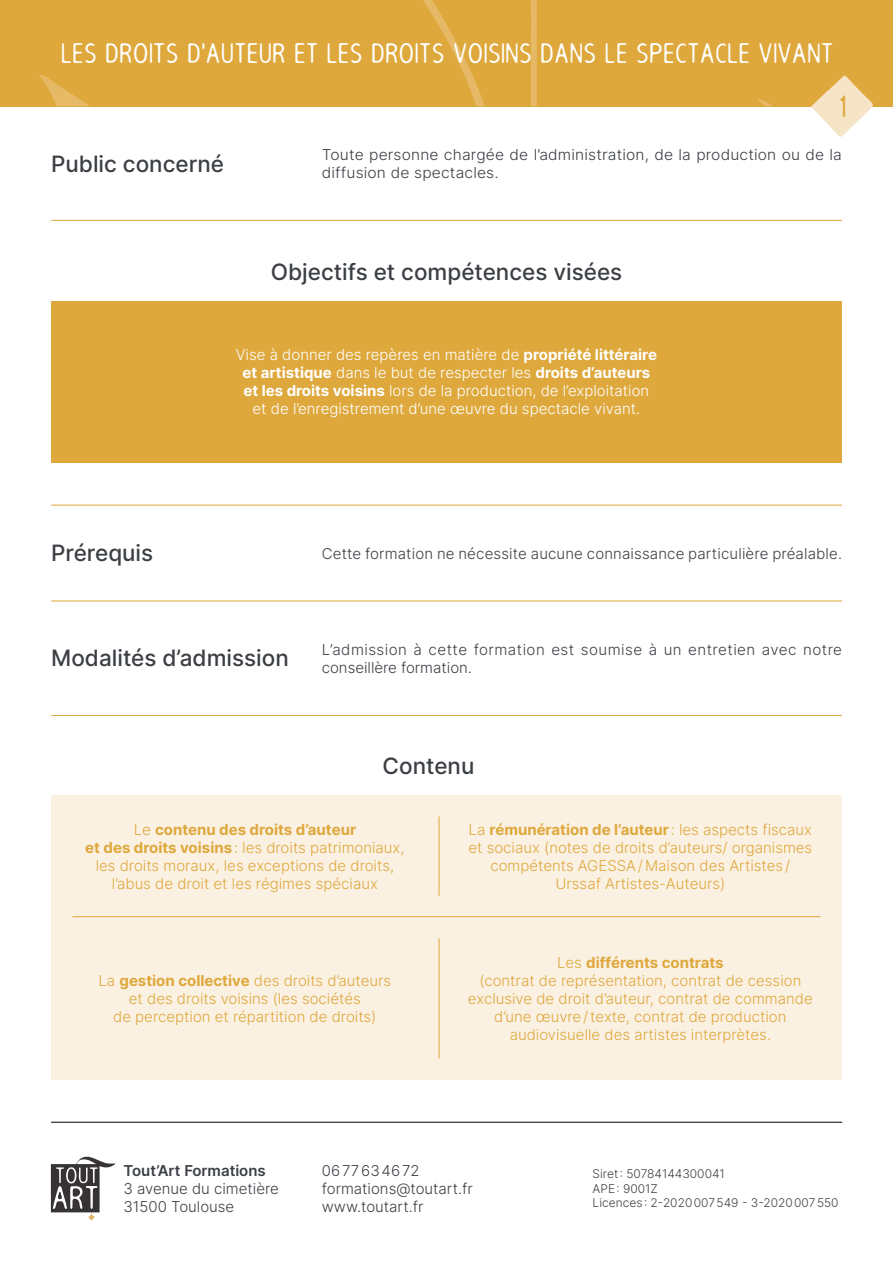
<style>
.page{position:relative;width:893px;height:1263px;background:#fff}
.page>*{position:absolute;margin:0;border:0;box-sizing:border-box;transform-origin:0 0}
.t1{font:36px "Sleep Talk";color:#dea83c}
.t2{font:33px "Sleep Talk";color:#fff}
.t3{font:500 22.5px "Inter";color:#3b3f44}
.t4{font:300 15px/18px "Inter";color:#dea83c;text-align:center}
.t5{font:300 15px/18px "Inter";color:#fff;text-align:center}
.t6{font:300 15px/18px "Inter";letter-spacing:.01em;color:#3b3f44}
.t7{font:300 15px/18px "Inter";letter-spacing:.01em;color:#3b3f44;scale:1.04 1}
.t8{font:300 15px/18px "Inter";letter-spacing:.03em;color:#3b3f44}
.t9{font:600 15px "Inter";color:#3b3f44}
.t10{font:300 12px/14.4px "Inter";color:#3b3f44}
.s1{font-weight:700}
</style>
<div class="page">
<div style="left:0;top:0;width:893px;height:106px;background:#dea83c"></div>
<svg style="left:39px;top:0;width:733px;height:106px"></svg>
<div style="left:51px;top:301px;width:791px;height:162px;background:#dea83c"></div>
<div style="left:51px;top:795px;width:388px;height:122px;background:#fbf1e3"></div>
<div style="left:439px;top:795px;width:403px;height:122px;background:#fbf1e3"></div>
<div style="left:51px;top:917px;width:388px;height:163px;background:#fbf1e3"></div>
<div style="left:439px;top:917px;width:403px;height:163px;background:#fbf1e3"></div>
<svg style="left:51px;top:1156px;width:64px;height:64px"></svg>
<hr style="left:51px;top:220px;width:791px;height:1px;background:#dea83c">
<hr style="left:51px;top:505px;width:791px;height:1px;background:#dea83c">
<hr style="left:72px;top:916px;width:748px;height:1px;background:#dea83c">
<hr style="left:439px;top:816px;width:1px;height:80px;background:#dea83c">
<hr style="left:439px;top:938px;width:1px;height:120px;background:#dea83c">
<hr style="left:51px;top:601px;width:791px;height:1px;background:#dea83c">
<hr style="left:51px;top:715px;width:791px;height:1px;background:#dea83c">
<svg style="left:811px;top:75px;width:62px;height:62px"></svg>
<hr style="left:51px;top:1122px;width:791px;height:1px;background:#3b3f44">
<h2 class="t2" style="left:60px;top:43px;width:774px">LES DROITS D'AUTEUR ET LES DROITS VOISINS DANS LE SPECTACLE VIVANT</h2>
<h1 class="t1" style="left:838px;top:95px;width:9px">1</h1>
<h3 class="t3" style="left:51px;top:147px;width:174px">Public concerné</h3>
<p class="t7" style="left:322px;top:145px;width:502px">Toute personne chargée de l’administration, de la production ou de la diffusion de spectacles.</p>
<h3 class="t3" style="left:271px;top:255px;width:353px">Objectifs et compétences visées</h3>
<p class="t5" style="left:236px;top:346px;width:423px">Vise à donner des repères en matière de <span class="s1">propriété littéraire et artistique</span> dans le but de respecter les <span class="s1">droits d’auteurs et les droits voisins</span> lors de la production, de l’exploitation et de l’enregistrement d’une œuvre du spectacle vivant.</p>
<h3 class="t3" style="left:51px;top:537px;width:104px">Prérequis</h3>
<p class="t6" style="left:322px;top:544px;width:522px">Cette formation ne nécessite aucune connaissance particulière préalable.</p>
<h3 class="t3" style="left:51px;top:642px;width:239px">Modalités d’admission</h3>
<p class="t8" style="left:322px;top:640px;width:522px">L’admission à cette formation est soumise à un entretien avec notre conseillère formation.</p>
<h3 class="t3" style="left:383px;top:749px;width:93px">Contenu</h3>
<p class="t4" style="left:85px;top:820px;width:321px">Le <span class="s1">contenu des droits d’auteur<br>et des droits voisins</span>: les droits patrimoniaux, les droits moraux, les exceptions de droits, l’abus de droit et les régimes spéciaux</p>
<p class="t4" style="left:468px;top:820px;width:345px">La <span class="s1">rémunération de l’auteur</span> : les aspects fiscaux et sociaux (notes de droits d’auteurs/ organismes compétents AGESSA/Maison des Artistes/ Urssaf Artistes-Auteurs)</p>
<p class="t4" style="left:99px;top:971px;width:294px">La <span class="s1">gestion collective</span> des droits d’auteurs et des droits voisins (les sociétés<br>de perception et répartition de droits)</p>
<p class="t4" style="left:468px;top:953px;width:346px">Les <span class="s1">différents contrats<br></span>(contrat de représentation, contrat de cession exclusive de droit d’auteur, contrat de commande d’une œuvre/texte, contrat de production audiovisuelle des artistes interprètes.</p>
<p class="t9" style="left:123px;top:1159px;width:144px">Tout’Art Formations</p>
<p class="t6" style="left:123px;top:1179px;width:157px">3 avenue du cimetière<br>31500 Toulouse</p>
<p class="t6" style="left:322px;top:1161px;width:152px">0677634672 formations@toutart.fr www.toutart.fr</p>
<p class="t10" style="left:593px;top:1166px;width:248px">Siret : 50784144300041<br>APE : 9001Z<br>Licences : 2-2020 007 549 - 3-2020 007 550</p>
</div>
